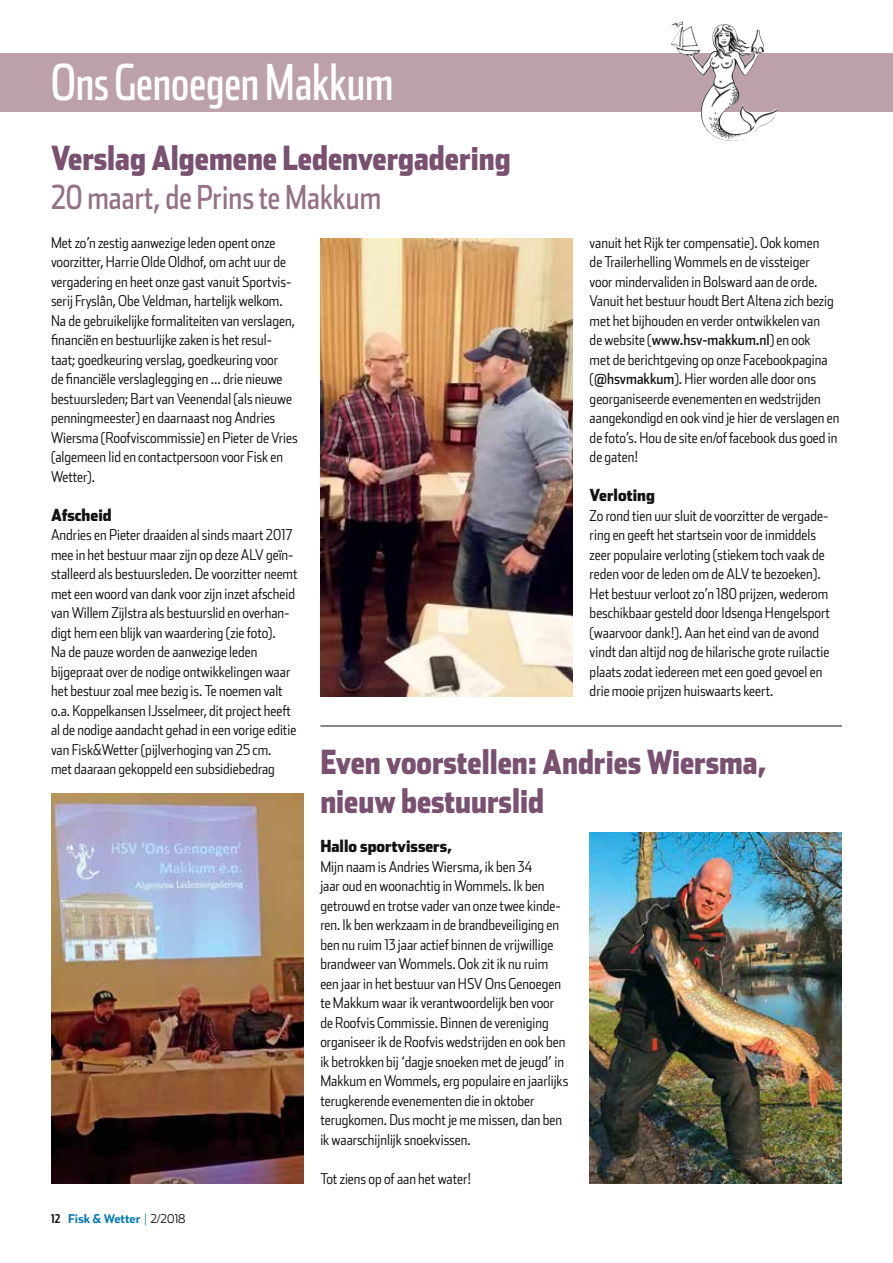
<style>
.page{position:relative;width:893px;height:1263px;background:#fff}
.page>*{position:absolute;margin:0;border:0;box-sizing:border-box;transform-origin:0 0}
.t1{font:49.5px "Stainless Comp";color:#fff}
.t2{font:900 33px/39px "Stainless Cond";color:#795070;scale:.9 1}
.t3{font:33px "Stainless Cond";color:#947186;scale:.9 1}
.t4{font:900 16.5px "Stainless Cond";color:#121212}
.t5{font:300 15px/19.5px "Stainless Cond";color:#121212}
.t6{font:700 12px "Stainless";letter-spacing:-.005em;color:#0078b3}
.s1{font-family:"Stainless Comp";color:#121212}
.s2{font-weight:300}
.s3{font-weight:300;color:#121212}
.s4{font-weight:400}
</style>
<div class="page">
<img style="left:590px;top:833px;width:252px;height:351px">
<div style="left:0;top:53px;width:893px;height:58px;background:#bca1a9"></div>
<img style="left:51px;top:794px;width:252px;height:390px">
<hr style="left:320px;top:726px;width:522px;height:1px;background:#121212">
<img style="left:320px;top:239px;width:253px;height:457px">
<img style="left:671px;top:22px;width:12px;height:19px">
<h1 class="t1" style="left:51px;top:53px;width:344px">Ons Genoegen Makkum</h1>
<h2 class="t2" style="left:51px;top:138px;width:512px">Verslag Algemene Ledenvergadering</h2>
<h2 class="t3" style="left:51px;top:178px;width:368px">20 maart, de Prins te Makkum</h2>
<p class="t5" style="left:51px;top:232px;width:248px">Met zo’n zestig aanwezige leden opent onze voorzitter, Harrie Olde Oldhof, om acht uur de vergadering en heet onze gast vanuit Sportvis&shy;serij Fryslân, Obe Veldman, hartelijk welkom.<br>Na de gebruikelijke formaliteiten van verslagen, financiën en bestuurlijke zaken is het resul&shy;taat; goedkeuring verslag, goedkeuring voor<br>de financiële verslaglegging en … drie nieuwe bestuursleden; Bart van Veenendal (als nieuwe penningmeester) en daarnaast nog Andries Wiersma (Roofviscommissie) en Pieter de Vries (algemeen lid en contactpersoon voor Fisk en Wetter).</p>
<p class="t4" style="left:51px;top:505px;width:62px">Afscheid</p>
<p class="t5" style="left:51px;top:525px;width:248px">Andries en Pieter draaiden al sinds maart 2017 mee in het bestuur maar zijn op deze ALV geïn&shy;stalleerd als bestuursleden. De voorzitter neemt met een woord van dank voor zijn inzet afscheid van Willem Zijlstra als bestuurslid en overhan&shy;digt hem een blijk van waardering (zie foto).<br>Na de pauze worden de aanwezige leden bijgepraat over de nodige ontwikkelingen waar het bestuur zoal mee bezig is. Te noemen valt o.a. Koppelkansen IJsselmeer, dit project heeft al de nodige aandacht gehad in een vorige editie van Fisk&amp;Wetter (pijlverhoging van 25 cm.<br>met daaraan gekoppeld een subsidiebedrag</p>
<p class="t6" style="left:51px;top:1211px;width:136px"><span class="s1">12</span> Fisk &amp; Wetter <span class="s2">|</span> <span class="s3">2/2018</span></p>
<p class="t5" style="left:590px;top:232px;width:251px">vanuit het Rijk ter compensatie). Ook komen<br>de Trailerhelling Wommels en de vissteiger<br>voor mindervaliden in Bolsward aan de orde.<br>Vanuit het bestuur houdt Bert Altena zich bezig met het bijhouden en verder ontwikkelen van<br>de website (<span class="s4">www.hsv-makkum.nl</span>) en ook<br>met de berichtgeving op onze Facebookpagina (<span class="s4">@hsvmakkum</span>). Hier worden alle door ons georganiseerde evenementen en wedstrijden aangekondigd en ook vind je hier de verslagen en de foto’s. Hou de site en/of facebook dus goed in de gaten!</p>
<p class="t4" style="left:590px;top:485px;width:67px">Verloting</p>
<p class="t5" style="left:590px;top:505px;width:242px">Zo rond tien uur sluit de voorzitter de vergade&shy;ring en geeft het startsein voor de inmiddels zeer populaire verloting (stiekem toch vaak de reden voor de leden om de ALV te bezoeken).<br>Het bestuur verloot zo’n 180 prijzen, wederom beschikbaar gesteld door Idsenga Hengelsport (waarvoor dank!). Aan het eind van de avond vindt dan altijd nog de hilarische grote ruilactie plaats zodat iedereen met een goed gevoel en drie mooie prijzen huiswaarts keert.</p>
<h2 class="t2" style="left:320px;top:742px;width:497px">Even voorstellen: Andries Wiersma, nieuw bestuurslid</h2>
<p class="t4" style="left:320px;top:836px;width:133px">Hallo sportvissers,</p>
<p class="t5" style="left:320px;top:856px;width:249px">Mijn naam is Andries Wiersma, ik ben 34<br>jaar oud en woonachtig in Wommels. Ik ben getrouwd en trotse vader van onze twee kinde&shy;ren. Ik ben werkzaam in de brandbeveiliging en ben nu ruim 13 jaar actief binnen de vrijwillige brandweer van Wommels. Ook zit ik nu ruim een jaar in het bestuur van HSV Ons Genoegen te Makkum waar ik verantwoordelijk ben voor de Roofvis Commissie. Binnen de vereniging organiseer ik de Roofvis wedstrijden en ook ben ik betrokken bij ‘dagje snoeken met de jeugd’ in Makkum en Wommels, erg populaire en jaarlijks terugkerende evenementen die in oktober terugkomen. Dus mocht je me missen, dan ben ik waarschijnlijk snoekvissen.</p>
<p class="t5" style="left:320px;top:1168px;width:152px">Tot ziens op of aan het water!</p>
</div>
